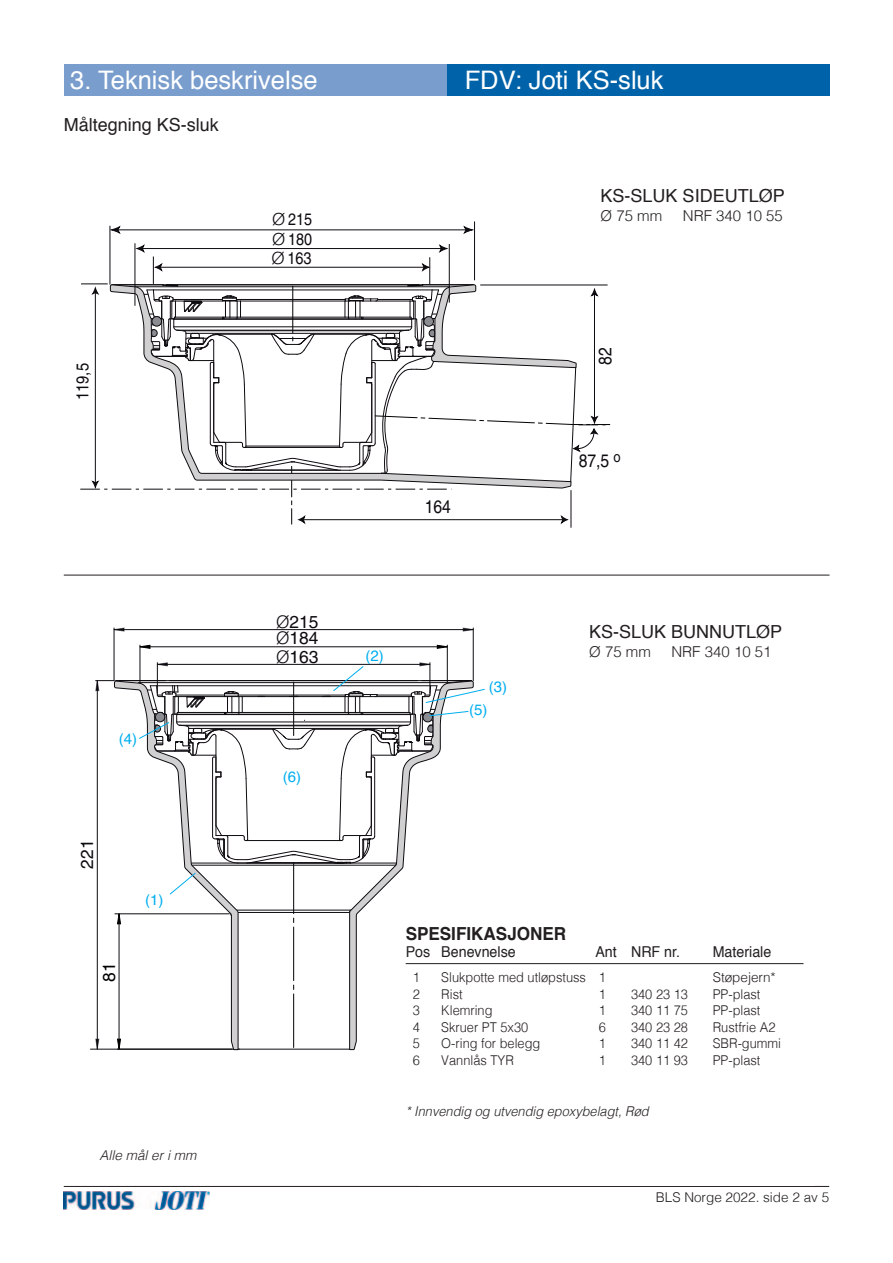
<style>
.page{position:relative;width:893px;height:1263px;background:#fff}
.page>*{position:absolute;margin:0;border:0;box-sizing:border-box;transform-origin:0 0}
.t1{font:25.5px "Helvetica";color:#fff}
.t2{font:18.15px "Helvetica";color:#0e0b10;scale:.87 1}
.t3{font:18px "Helvetica";color:#231f20}
.t4{font:700 18px "Helvetica";color:#231f20;scale:.95 1}
.t5{font:17.4px/34.8px "Helvetica";color:#0e0b10}
.t6{font:17.4px "Helvetica";color:#000}
.t7{font:17.1px "Helvetica";color:#0e0b10;scale:.87 1}
.t8{font:16.8px "Helvetica";color:#0e0b10;scale:.86 1}
.t9{font:16.5px "Helvetica";color:#0e0b10;scale:.87 1}
.t10{font:15px "Helvetica";color:#231f20;scale:.95 1}
.t11{font:300 15px "Helvetica";color:#231f20}
.t12{font:15px "Helvetica";color:#00aeef}
.t13{font:300 13.5px "Helvetica";color:#231f20;scale:.95 1}
.t14{font:italic 300 13.5px "Helvetica";color:#231f20;scale:.95 1}
.t15{font:300 13.5px "Helvetica";color:#231f20}
.t16{font:italic 300 13.5px "Helvetica";color:#231f20}
.s1{font-weight:300}
</style>
<div class="page">
<svg style="left:80px;top:242px;width:530px;height:284px"></svg>
<hr style="left:135px;top:243px;width:1px;height:63px;background:#0e0b10">
<hr style="left:117px;top:230px;width:350px;height:1px;background:#0e0b10">
<svg style="left:462px;top:225px;width:12px;height:9px"></svg>
<svg style="left:110px;top:225px;width:12px;height:9px"></svg>
<hr style="left:110px;top:226px;width:1px;height:59px;background:#0e0b10">
<hr style="left:449px;top:244px;width:1px;height:59px;background:#0e0b10">
<hr style="left:474px;top:221px;width:1px;height:59px;background:#0e0b10">
<hr style="left:571px;top:490px;width:1px;height:38px;background:#0e0b10">
<hr style="left:64px;top:1186px;width:765px;height:1px;background:#231f20">
<img style="left:64px;top:1191px;width:146px;height:18px">
<div style="left:64px;top:64px;width:383px;height:32px;background:#799dcd"></div>
<div style="left:447px;top:64px;width:382px;height:32px;background:#0063a9"></div>
<hr style="left:90px;top:1049px;width:150px;height:1px;background:#0e0b10">
<hr style="left:406px;top:963px;width:397px;height:1px;background:#231f20">
<svg style="left:95px;top:627px;width:391px;height:423px"></svg>
<hr style="left:64px;top:575px;width:765px;height:1px;background:#231f20">
<p class="t1" style="left:70px;top:69px;width:249px">3. Teknisk beskrivelse</p>
<p class="t1" style="left:465px;top:69px;width:200px">FDV: Joti KS-sluk</p>
<p class="t3" style="left:64px;top:117px;width:157px">Måltegning KS-sluk</p>
<p class="t7" style="left:76px;top:400px;width:44px;rotate:-90deg">119,5</p>
<p class="t12" style="left:119px;top:733px;width:20px">(4)</p>
<p class="t5" style="left:71px;top:869px;width:30px;rotate:-90deg">221</p>
<p class="t6" style="left:103px;top:982px;width:21px;rotate:-90deg">81</p>
<p class="t12" style="left:145px;top:894px;width:20px">(1)</p>
<p class="t16" style="left:100px;top:1149px;width:98px">Alle mål er i mm</p>
<p class="t9" style="left:272px;top:213px;width:47px"><span class="s1">Ø</span>215</p>
<p class="t9" style="left:272px;top:233px;width:47px"><span class="s1">Ø</span>180</p>
<p class="t8" style="left:272px;top:252px;width:48px"><span class="s1">Ø</span>163</p>
<p class="t5" style="left:276px;top:606px;width:44px"><span class="s1">Ø</span>215<br><span class="s1">Ø</span>163</p>
<p class="t5" style="left:276px;top:622px;width:44px"><span class="s1">Ø</span>184</p>
<p class="t12" style="left:283px;top:770px;width:20px">(6)</p>
<p class="t2" style="left:425px;top:499px;width:32px">164</p>
<p class="t12" style="left:365px;top:650px;width:20px">(2)</p>
<p class="t12" style="left:489px;top:680px;width:20px">(3)</p>
<p class="t12" style="left:469px;top:703px;width:20px">(5)</p>
<p class="t3" style="left:601px;top:188px;width:186px">KS-SLUK SIDEUTLØP</p>
<p class="t11" style="left:601px;top:209px;width:63px">Ø 75 mm</p>
<p class="t11" style="left:683px;top:209px;width:102px">NRF 340 10 55</p>
<p class="t2" style="left:598px;top:365px;width:22px;rotate:-90deg">82</p>
<p class="t2" style="left:579px;top:454px;width:50px">87,5 <sup>o</sup></p>
<p class="t3" style="left:589px;top:624px;width:195px">KS-SLUK BUNNUTLØP</p>
<p class="t11" style="left:589px;top:645px;width:63px">Ø 75 mm</p>
<p class="t11" style="left:671px;top:645px;width:102px">NRF 340 10 51</p>
<p class="t4" style="left:406px;top:926px;width:171px">SPESIFIKASJONER</p>
<p class="t10" style="left:406px;top:945px;width:117px">Pos Benevnelse</p>
<p class="t10" style="left:595px;top:945px;width:91px">Ant NRF nr.</p>
<p class="t10" style="left:713px;top:945px;width:63px">Materiale</p>
<p class="t13" style="left:413px;top:972px;width:9px">1</p>
<p class="t13" style="left:441px;top:972px;width:175px">Slukpotte med utløpstuss 1</p>
<p class="t15" style="left:713px;top:972px;width:65px">Støpejern*</p>
<p class="t13" style="left:413px;top:988px;width:9px">2</p>
<p class="t13" style="left:441px;top:988px;width:24px">Rist</p>
<p class="t13" style="left:599px;top:988px;width:9px">1</p>
<p class="t13" style="left:631px;top:988px;width:62px">340 23 13</p>
<p class="t13" style="left:713px;top:988px;width:52px">PP-plast</p>
<p class="t13" style="left:413px;top:1005px;width:9px">3</p>
<p class="t13" style="left:441px;top:1005px;width:56px">Klemring</p>
<p class="t13" style="left:599px;top:1005px;width:9px">1</p>
<p class="t13" style="left:631px;top:1005px;width:62px">340 11 75</p>
<p class="t13" style="left:713px;top:1005px;width:52px">PP-plast</p>
<p class="t13" style="left:413px;top:1021px;width:9px">4</p>
<p class="t13" style="left:441px;top:1021px;width:93px">Skruer PT 5x30</p>
<p class="t13" style="left:599px;top:1021px;width:9px">6</p>
<p class="t13" style="left:631px;top:1021px;width:62px">340 23 28</p>
<p class="t13" style="left:713px;top:1021px;width:68px">Rustfrie A2</p>
<p class="t13" style="left:413px;top:1038px;width:9px">5</p>
<p class="t13" style="left:441px;top:1038px;width:106px">O-ring for belegg</p>
<p class="t13" style="left:599px;top:1038px;width:9px">1</p>
<p class="t13" style="left:631px;top:1038px;width:62px">340 11 42</p>
<p class="t13" style="left:713px;top:1038px;width:73px">SBR-gummi</p>
<p class="t13" style="left:413px;top:1054px;width:9px">6</p>
<p class="t13" style="left:441px;top:1054px;width:78px">Vannlås TYR</p>
<p class="t13" style="left:599px;top:1054px;width:9px">1</p>
<p class="t13" style="left:631px;top:1054px;width:62px">340 11 93</p>
<p class="t13" style="left:713px;top:1054px;width:52px">PP-plast</p>
<p class="t14" style="left:406px;top:1105px;width:257px">* Innvendig og utvendig epoxybelagt, Rød</p>
<p class="t15" style="left:656px;top:1192px;width:175px">BLS Norge 2022. side 2 av 5</p>
</div>
